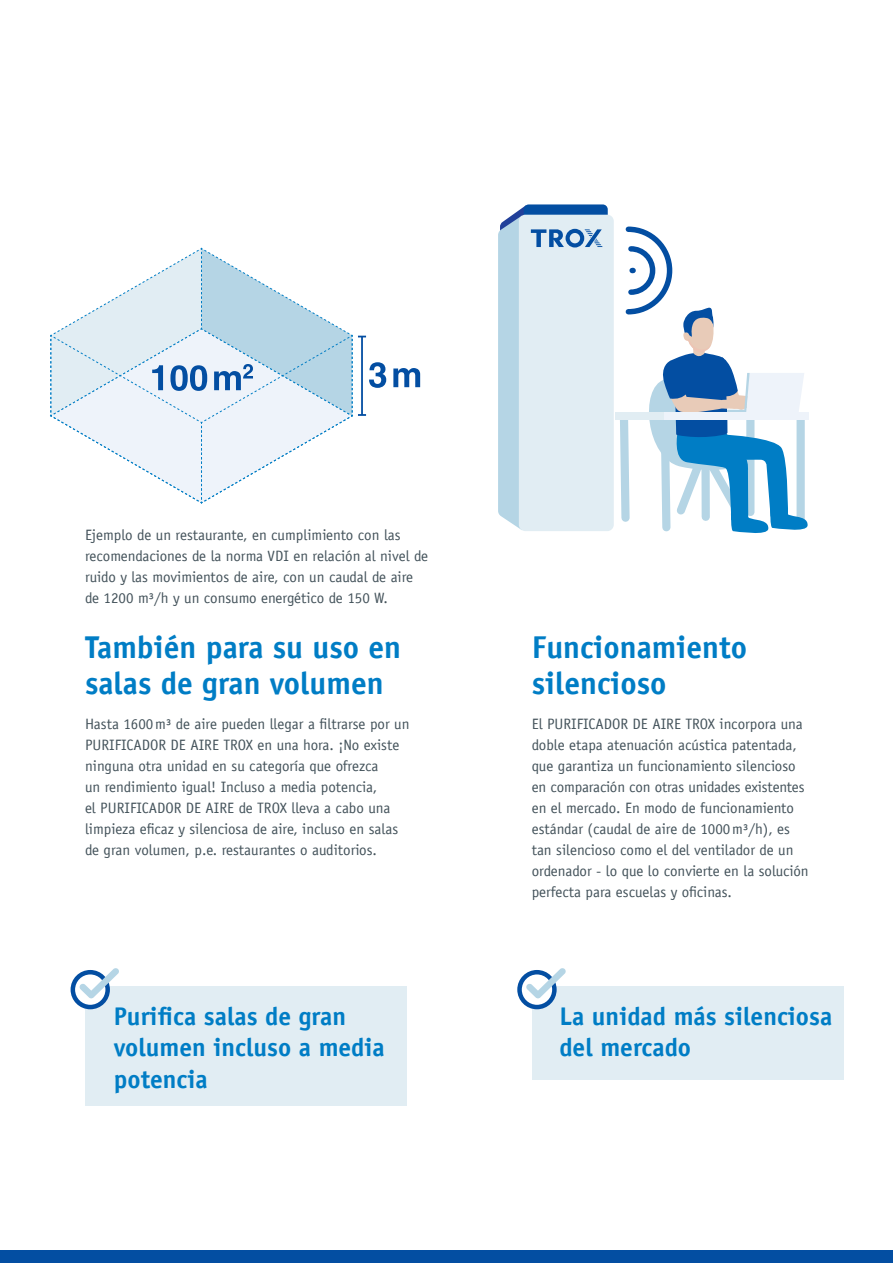
<style>
.page{position:relative;width:893px;height:1263px;background:#fff}
.page>*{position:absolute;margin:0;border:0;box-sizing:border-box;transform-origin:0 0}
.t1{font:700 31.5px/36px "TROX Officina Sans";color:#007dc5}
.t2{font:700 25.5px/31.5px "TROX Officina Sans";color:#007dc5}
.t3{font:15px/21px "TROX Officina Sans";color:#43525a}
</style>
<div class="page">
<svg style="left:50px;top:248px;width:370px;height:255px"></svg>
<div style="left:85px;top:986px;width:322px;height:119px;background:#e1edf3"></div>
<svg style="left:73px;top:972px;width:35px;height:35px"></svg>
<div style="left:71px;top:970px;width:39px;height:39px;border:4px solid #034ea2;border-radius:50%"></div>
<svg style="left:79px;top:968px;width:40px;height:30px"></svg>
<div style="left:532px;top:986px;width:311px;height:93px;background:#e1edf3"></div>
<svg style="left:520px;top:972px;width:34px;height:35px"></svg>
<div style="left:517px;top:970px;width:40px;height:39px;border:4px solid #034ea2;border-radius:50%"></div>
<svg style="left:526px;top:968px;width:40px;height:30px"></svg>
<div style="left:0;top:1250px;width:893px;height:13px;background:#034ea2"></div>
<svg style="left:524px;top:204px;width:84px;height:16px"></svg>
<div style="left:519px;top:215px;width:95px;height:316px;background:#e1edf3;border-radius:6px"></div>
<svg style="left:498px;top:205px;width:105px;height:325px"></svg>
<svg style="left:616px;top:226px;width:192px;height:307px"></svg>
<div style="left:659px;top:412px;width:150px;height:7px;background:#eef3fa"></div>
<div style="left:616px;top:412px;width:48px;height:7px;background:#e1edf3"></div>
<p class="t3" style="left:85px;top:525px;width:345px">Ejemplo de un restaurante, en cumplimiento con las recomendaciones de la norma VDI en relación al nivel de ruido y las movimientos de aire, con un caudal de aire de 1200 m³/h y un consumo energético de 150 W.</p>
<h1 class="t1" style="left:85px;top:629px;width:318px">También para su uso en salas de gran volumen</h1>
<h1 class="t1" style="left:532px;top:629px;width:217px">Funcionamiento silencioso</h1>
<p class="t3" style="left:85px;top:714px;width:326px">Hasta 1600m³ de aire pueden llegar a filtrarse por un PURIFICADOR DE AIRE TROX en una hora. ¡No existe ninguna otra unidad en su categoría que ofrezca<br>un rendimiento igual! Incluso a media potencia,<br>el PURIFICADOR DE AIRE de TROX lleva a cabo una limpieza eficaz y silenciosa de aire, incluso en salas de gran volumen, p.e. restaurantes o auditorios.</p>
<p class="t3" style="left:532px;top:714px;width:278px">El PURIFICADOR DE AIRE TROX incorpora una doble etapa atenuación acústica patentada, que garantiza un funcionamiento silencioso en comparación con otras unidades existentes en el mercado. En modo de funcionamiento estándar (caudal de aire de 1000m³/h), es tan silencioso como el del ventilador de un ordenador - lo que lo convierte en la solución perfecta para escuelas y oficinas.</p>
<h2 class="t2" style="left:114px;top:1000px;width:273px">Purifica salas de gran volumen incluso a media potencia</h2>
<h2 class="t2" style="left:559px;top:1000px;width:274px">La unidad más silenciosa del mercado</h2>
</div>
